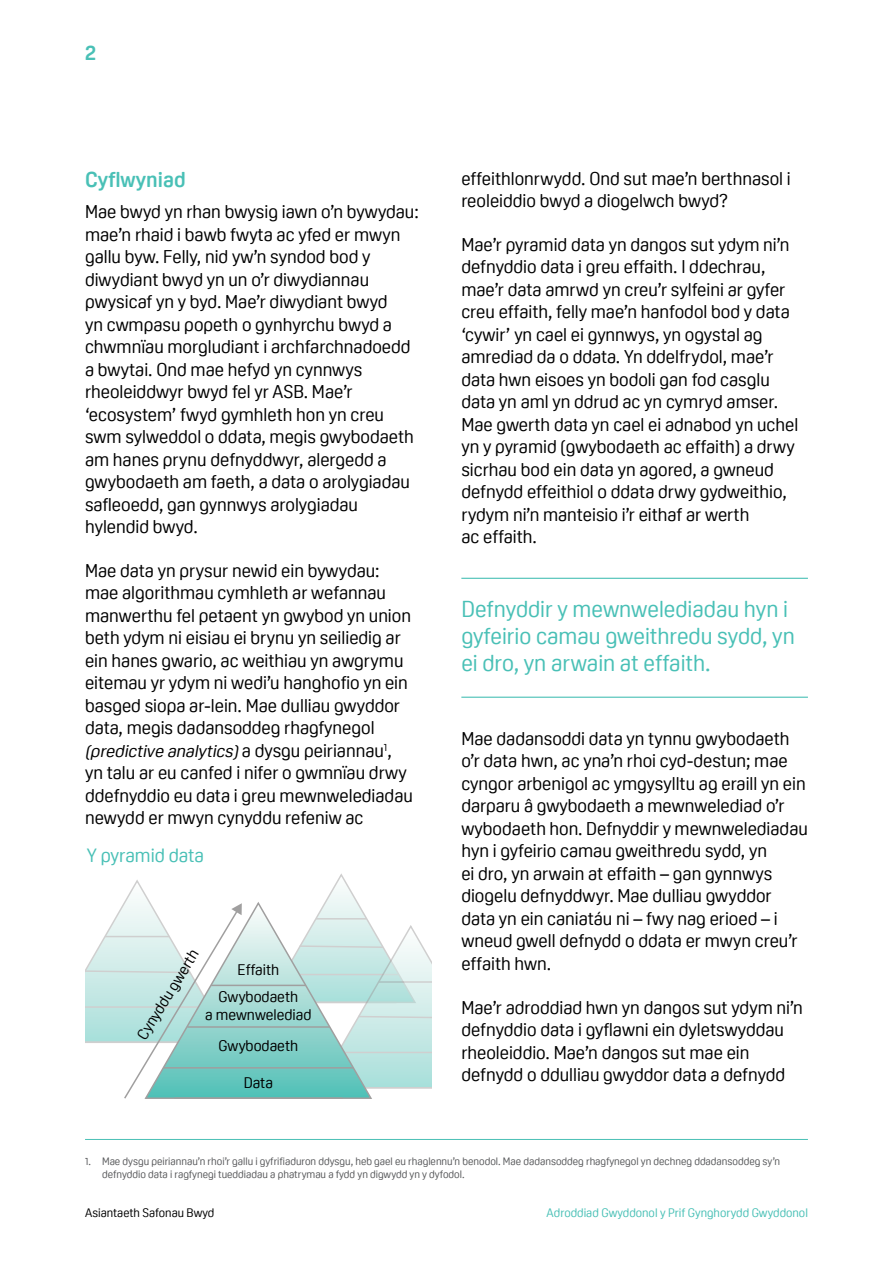
<style>
.page{position:relative;width:893px;height:1263px;background:#fff}
.page>*{position:absolute;margin:0;border:0;box-sizing:border-box;transform-origin:0 0}
.PULL-OUT_TEXT_PURPLE{font:22.5px/27px "Oscine";color:#49c0b6}
.HEAD_2{font:700 21px "Oscine";color:#49c0b6}
.HEAD_3{font:18.75px "Oscine";color:#49c0b6}
.BODY_COPY{font:18px/22.5px "Oscine";color:#000}
.BODY_COPY-2{font:italic 16.65px "Oscine";color:#000;scale:1.05 1}
.t1{font:15px/27.9px "Oscine";color:#000;text-align:center}
.t2{font:12px "Oscine";color:#49c0b6}
.t3{font:12px "Oscine";color:#000}
.FOOTNOTE_BLUE{font:10.5px/12.6px "Oscine";color:#58595b}
.s1{font-style:normal;font-size:18px}
</style>
<div class="page">
<hr style="left:85px;top:1139px;width:723px;height:1px;background:#49c0b6">
<hr style="left:461px;top:578px;width:347px;height:1px;background:#49c0b6">
<hr style="left:461px;top:697px;width:347px;height:1px;background:#49c0b6">
<svg style="left:85px;top:874px;width:347px;height:225px"></svg>
<p class="HEAD_2" style="left:85px;top:40px;width:13px">2</p>
<p class="HEAD_2" style="left:85px;top:168px;width:102px">Cyflwyniad</p>
<p class="BODY_COPY" style="left:85px;top:201px;width:335px">Mae bwyd yn rhan bwysig iawn o’n bywydau: mae’n rhaid i bawb fwyta ac yfed er mwyn gallu byw. Felly, nid yw’n syndod bod y diwydiant bwyd yn un o’r diwydiannau pwysicaf yn y byd. Mae’r diwydiant bwyd<br>yn cwmpasu popeth o gynhyrchu bwyd a chwmnïau morgludiant i archfarchnadoedd a bwytai. Ond mae hefyd yn cynnwys rheoleiddwyr bwyd fel yr ASB. Mae’r ‘ecosystem’ fwyd gymhleth hon yn creu swm sylweddol o ddata, megis gwybodaeth am hanes prynu defnyddwyr, alergedd a gwybodaeth am faeth, a data o arolygiadau safleoedd, gan gynnwys arolygiadau hylendid bwyd.</p>
<p class="BODY_COPY" style="left:85px;top:559px;width:328px">Mae data yn prysur newid ein bywydau: mae algorithmau cymhleth ar wefannau manwerthu fel petaent yn gwybod yn union beth ydym ni eisiau ei brynu yn seiliedig ar ein hanes gwario, ac weithiau yn awgrymu eitemau yr ydym ni wedi’u hanghofio yn ein basged siopa ar-lein. Mae dulliau gwyddor data, megis dadansoddeg rhagfynegol</p>
<p class="BODY_COPY-2" style="left:85px;top:742px;width:294px">(predictive analytics) <span class="s1">a d ys g u p e i r i a n n a u</span> <sup>1</sup> <span class="s1">,</span></p>
<p class="BODY_COPY" style="left:85px;top:762px;width:329px">yn talu ar eu canfed i nifer o gwmnïau drwy ddefnyddio eu data i greu mewnwelediadau newydd er mwyn cynyddu refeniw ac</p>
<p class="HEAD_3" style="left:87px;top:845px;width:119px">Y pyramid data</p>
<p class="t1" style="left:129px;top:1030px;width:104px;rotate:-58deg">Cynyddu gwerth</p>
<p class="t1" style="left:218px;top:955px;width:81px">Effaith<br>Gwybodaeth</p>
<p class="t1" style="left:205px;top:1000px;width:108px;line-height:30.9px">a mewnwelediad<br>Gwybodaeth</p>
<p class="t1" style="left:244px;top:1068px;width:31px">Data</p>
<p class="BODY_COPY" style="left:461px;top:167px;width:331px">effeithlonrwydd. Ond sut mae’n berthnasol i reoleiddio bwyd a diogelwch bwyd?</p>
<p class="BODY_COPY" style="left:461px;top:233px;width:338px">Mae’r pyramid data yn dangos sut ydym ni’n defnyddio data i greu effaith. I ddechrau, mae’r data amrwd yn creu’r sylfeini ar gyfer creu effaith, felly mae’n hanfodol bod y data ‘cywir’ yn cael ei gynnwys, yn ogystal ag amrediad da o ddata. Yn ddelfrydol, mae’r data hwn eisoes yn bodoli gan fod casglu data yn aml yn ddrud ac yn cymryd amser.<br>Mae gwerth data yn cael ei adnabod yn uchel yn y pyramid (gwybodaeth ac effaith) a drwy sicrhau bod ein data yn agored, a gwneud defnydd effeithiol o ddata drwy gydweithio, rydym ni’n manteisio i’r eithaf ar werth<br>ac effaith.</p>
<p class="PULL-OUT_TEXT_PURPLE" style="left:461px;top:596px;width:335px">Defnyddir y mewnwelediadau hyn i gyfeirio camau gweithredu sydd, yn ei dro, yn arwain at effaith.</p>
<p class="BODY_COPY" style="left:461px;top:727px;width:348px">Mae dadansoddi data yn tynnu gwybodaeth o’r data hwn, ac yna’n rhoi cyd-destun; mae cyngor arbenigol ac ymgysylltu ag eraill yn ein darparu â gwybodaeth a mewnwelediad o’r wybodaeth hon. Defnyddir y mewnwelediadau hyn i gyfeirio camau gweithredu sydd, yn<br>ei dro, yn arwain at effaith – gan gynnwys diogelu defnyddwyr. Mae dulliau gwyddor data yn ein caniatáu ni – fwy nag erioed – i wneud gwell defnydd o ddata er mwyn creu’r effaith hwn.</p>
<p class="BODY_COPY" style="left:461px;top:996px;width:343px">Mae’r adroddiad hwn yn dangos sut ydym ni’n defnyddio data i gyflawni ein dyletswyddau rheoleiddio. Mae’n dangos sut mae ein defnydd o ddulliau gwyddor data a defnydd</p>
<p class="FOOTNOTE_BLUE" style="left:102px;top:1155px;width:680px;text-indent:-17px">1. Mae dysgu peiriannau’n rhoi’r gallu i gyfrifiaduron ddysgu, heb gael eu rhaglennu’n benodol. Mae dadansoddeg rhagfynegol yn dechneg ddadansoddeg sy’n defnyddio data i ragfynegi tueddiadau a phatrymau a fydd yn digwydd yn y dyfodol.</p>
<p class="t3" style="left:85px;top:1206px;width:131px">Asiantaeth Safonau Bwyd</p>
<p class="t2" style="left:547px;top:1206px;width:263px">Adroddiad Gwyddonol y Prif Gynghorydd Gwyddonol</p>
</div>
